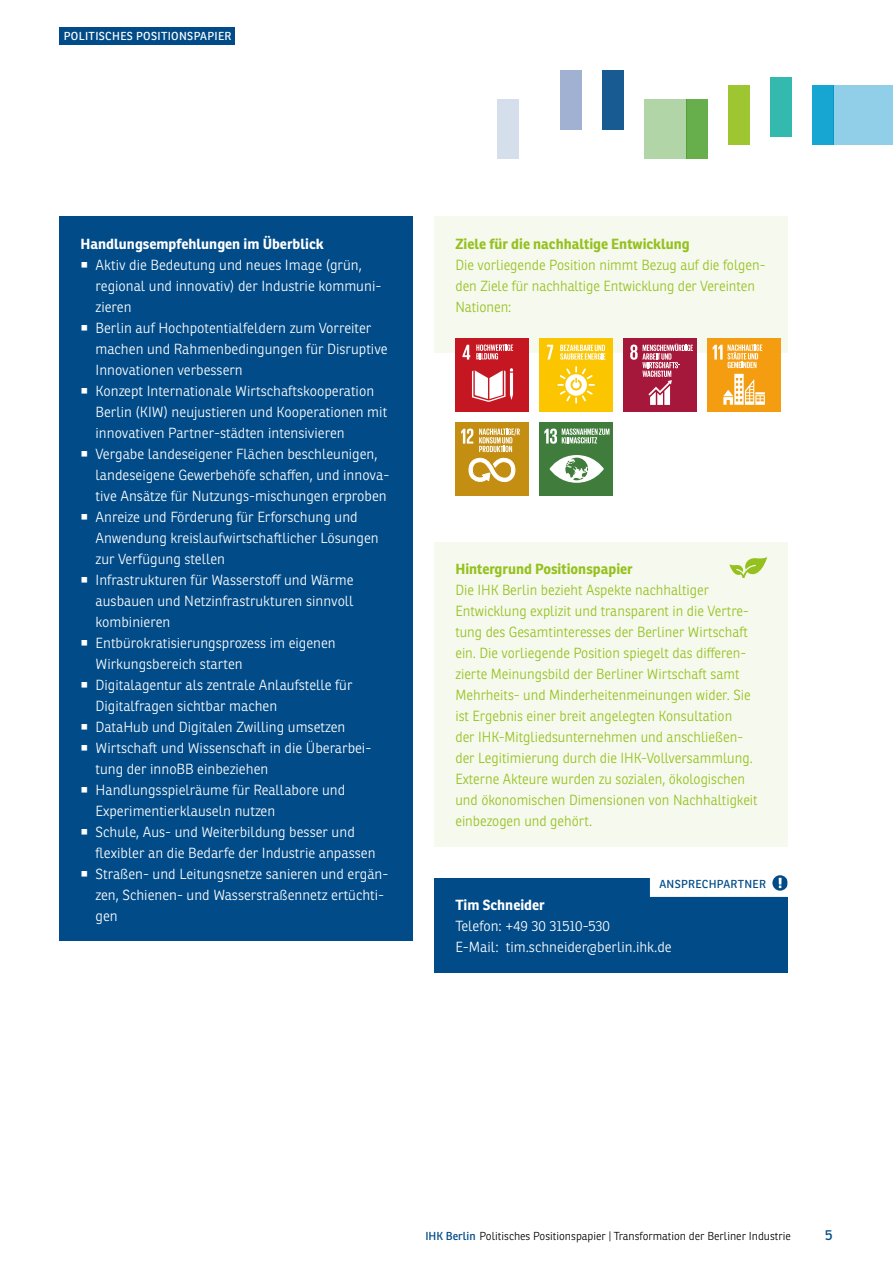
<style>
.page{position:relative;width:893px;height:1263px;background:#fff}
.page>*{position:absolute;margin:0;border:0;box-sizing:border-box;transform-origin:0 0}
.t1{font:300 14.25px/21px "Ronnia";color:#fff}
.t2{font:300 14.25px/21px "Ronnia";color:#95c11f}
.t3{font:700 14.25px "Ronnia";color:#95c11f}
.t4{font:700 14.25px "Ronnia";color:#fff}
.t5{font:14.25px "Ronnia";color:#004b88}
.t6{font:300 11.25px "Ronnia";color:#000}
.t7{font:11.25px "Ronnia";letter-spacing:.03em;color:#fff}
.t8{font:11.25px "Ronnia";letter-spacing:.03em;color:#004b88}
.s1{font-weight:400;color:#004b88}
</style>
<div class="page">
<div style="left:60px;top:27px;width:175px;height:18px;background:#004b88"></div>
<div style="left:833px;top:85px;width:60px;height:59px;background:#90cfe7"></div>
<div style="left:644px;top:100px;width:42px;height:59px;background:#b2d5a7"></div>
<div style="left:497px;top:100px;width:21px;height:59px;background:#d2ddea"></div>
<div style="left:560px;top:70px;width:21px;height:59px;background:#a1b1d1"></div>
<div style="left:602px;top:70px;width:21px;height:59px;background:#175b92"></div>
<div style="left:686px;top:100px;width:21px;height:59px;background:#67af4d"></div>
<div style="left:728px;top:85px;width:21px;height:59px;background:#9ec631"></div>
<div style="left:770px;top:77px;width:21px;height:60px;background:#34b9ae"></div>
<div style="left:812px;top:85px;width:21px;height:59px;background:#17a5d2"></div>
<div style="left:60px;top:217px;width:353px;height:31px;background:#004b88"></div>
<div style="left:60px;top:238px;width:353px;height:94px;background:#004b88"></div>
<div style="left:60px;top:322px;width:353px;height:73px;background:#004b88"></div>
<div style="left:60px;top:385px;width:353px;height:73px;background:#004b88"></div>
<div style="left:60px;top:448px;width:353px;height:73px;background:#004b88"></div>
<div style="left:60px;top:511px;width:353px;height:73px;background:#004b88"></div>
<div style="left:60px;top:574px;width:353px;height:73px;background:#004b88"></div>
<div style="left:60px;top:637px;width:353px;height:52px;background:#004b88"></div>
<div style="left:60px;top:679px;width:353px;height:52px;background:#004b88"></div>
<div style="left:60px;top:721px;width:353px;height:31px;background:#004b88"></div>
<div style="left:60px;top:742px;width:353px;height:52px;background:#004b88"></div>
<div style="left:60px;top:784px;width:353px;height:52px;background:#004b88"></div>
<div style="left:60px;top:826px;width:353px;height:52px;background:#004b88"></div>
<div style="left:60px;top:868px;width:353px;height:73px;background:#004b88"></div>
<div style="left:434px;top:217px;width:354px;height:52px;background:#f6f9ed"></div>
<div style="left:434px;top:259px;width:354px;height:73px;background:#f6f9ed"></div>
<div style="left:434px;top:322px;width:354px;height:31px;background:#f6f9ed"></div>
<div style="left:434px;top:542px;width:354px;height:32px;background:#f6f9ed"></div>
<div style="left:434px;top:563px;width:354px;height:53px;background:#f6f9ed"></div>
<div style="left:434px;top:605px;width:354px;height:242px;background:#f6f9ed"></div>
<div style="left:434px;top:878px;width:354px;height:32px;background:#004b88"></div>
<div style="left:434px;top:899px;width:354px;height:32px;background:#004b88"></div>
<div style="left:434px;top:920px;width:354px;height:32px;background:#004b88"></div>
<div style="left:434px;top:941px;width:354px;height:32px;background:#004b88"></div>
<div style="left:455px;top:339px;width:74px;height:73px;background:#c41722"></div>
<svg style="left:462px;top:345px;width:8px;height:15px"></svg>
<svg style="left:472px;top:368px;width:41px;height:34px"></svg>
<svg style="left:476px;top:344px;width:37px;height:15px"></svg>
<div style="left:539px;top:339px;width:74px;height:73px;background:#fbc500"></div>
<svg style="left:547px;top:345px;width:6px;height:14px"></svg>
<svg style="left:557px;top:366px;width:38px;height:38px"></svg>
<svg style="left:560px;top:345px;width:45px;height:15px"></svg>
<div style="left:623px;top:339px;width:74px;height:73px;background:#a6183b"></div>
<svg style="left:630px;top:344px;width:63px;height:61px"></svg>
<div style="left:707px;top:339px;width:74px;height:73px;background:#f59d10"></div>
<svg style="left:713px;top:344px;width:49px;height:24px"></svg>
<svg style="left:723px;top:374px;width:42px;height:31px"></svg>
<div style="left:455px;top:423px;width:74px;height:73px;background:#c48e13"></div>
<svg style="left:461px;top:429px;width:12px;height:15px"></svg>
<svg style="left:469px;top:458px;width:46px;height:24px"></svg>
<svg style="left:479px;top:428px;width:41px;height:24px"></svg>
<div style="left:539px;top:423px;width:74px;height:73px;background:#407d3c"></div>
<svg style="left:549px;top:455px;width:55px;height:28px"></svg>
<svg style="left:544px;top:428px;width:65px;height:16px"></svg>
<svg style="left:729px;top:557px;width:38px;height:21px"></svg>
<svg style="left:650px;top:875px;width:138px;height:22px"></svg>
<p class="t7" style="left:64px;top:29px;width:169px">POLITISCHES POSITIONSPAPIER</p>
<p class="t4" style="left:81px;top:234px;width:245px">Handlungsempfehlungen im Überblick</p>
<p class="t1" style="left:96px;top:254px;width:287px;text-indent:-15px">○ Aktiv die Bedeutung und neues Image (grün, regional und innovativ) der Industrie kommuni&shy;zieren</p>
<p class="t1" style="left:96px;top:317px;width:294px;text-indent:-15px">○ Berlin auf Hochpotentialfeldern zum Vorreiter machen und Rahmenbedingungen für Disruptive<br>Innovationen verbessern</p>
<p class="t1" style="left:96px;top:380px;width:293px;text-indent:-15px">○ Konzept Internationale Wirtschaftskooperation<br>Berlin (KIW) neujustieren und Kooperationen mit innovativen Partner-städten intensivieren</p>
<p class="t1" style="left:96px;top:443px;width:295px;text-indent:-15px">○ Vergabe landeseigener Flächen beschleunigen, landeseigene Gewerbehöfe schaffen, und innova&shy;tive Ansätze für Nutzungs-mischungen erproben</p>
<p class="t1" style="left:96px;top:506px;width:285px;text-indent:-15px">○ Anreize und Förderung für Erforschung und<br>Anwendung kreislaufwirtschaftlicher Lösungen zur Verfügung stellen</p>
<p class="t1" style="left:96px;top:569px;width:260px;text-align:justify;text-indent:-15px">○ Infrastrukturen für Wasserstoff und Wärme ausbauen und Netzinfrastrukturen sinnvoll kombinieren</p>
<p class="t1" style="left:96px;top:632px;width:242px;text-indent:-15px">○ Entbürokratisierungsprozess im eigenen<br>Wirkungsbereich starten</p>
<p class="t1" style="left:96px;top:674px;width:258px;text-indent:-15px">○ Digitalagentur als zentrale Anlaufstelle für<br>Digitalfragen sichtbar machen</p>
<p class="t1" style="left:81px;top:716px;width:266px">○ DataHub und Digitalen Zwilling umsetzen</p>
<p class="t1" style="left:96px;top:737px;width:277px;text-indent:-15px">○ Wirtschaft und Wissenschaft in die Überarbei&shy;tung der innoBB einbeziehen</p>
<p class="t1" style="left:96px;top:779px;width:251px;text-indent:-15px">○ Handlungsspielräume für Reallabore und<br>Experimentierklauseln nutzen</p>
<p class="t1" style="left:96px;top:821px;width:282px;text-indent:-15px">○ Schule, Aus- und Weiterbildung besser und flexibler an die Bedarfe der Industrie anpassen</p>
<p class="t1" style="left:96px;top:863px;width:294px;text-indent:-15px">○ Straßen- und Leitungsnetze sanieren und ergän&shy;zen, Schienen- und Wasserstraßennetz ertüchti&shy;gen</p>
<p class="t3" style="left:455px;top:234px;width:236px">Ziele für die nachhaltige Entwicklung</p>
<p class="t2" style="left:455px;top:254px;width:312px">Die vorliegende Position nimmt Bezug auf die folgen&shy;den Ziele für nachhaltige Entwicklung der Vereinten<br>Nationen:</p>
<p class="t3" style="left:455px;top:560px;width:179px">Hintergrund Positionspapier</p>
<p class="t2" style="left:455px;top:579px;width:304px">Die IHK Berlin bezieht Aspekte nachhaltiger Entwicklung explizit und transparent in die Vertre&shy;tung des Gesamtinteresses der Berliner Wirtschaft ein. Die vorliegende Position spiegelt das differen&shy;zierte Meinungsbild der Berliner Wirtschaft samt Mehrheits- und Minderheitenmeinungen wider. Sie ist Ergebnis einer breit angelegten Konsultation<br>der IHK-Mitgliedsunternehmen und anschließen&shy;der Legitimierung durch die IHK-Vollversammlung.<br>Externe Akteure wurden zu sozialen, ökologischen und ökonomischen Dimensionen von Nachhaltigkeit einbezogen und gehört.</p>
<p class="t8" style="left:659px;top:877px;width:108px">ANSPRECHPARTNER</p>
<p class="t4" style="left:455px;top:896px;width:91px">Tim Schneider</p>
<p class="t1" style="left:455px;top:915px;width:218px">Telefon: +49 30 31510-530<br>E-Mail: tim.schneider@berlin.ihk.de</p>
<p class="t6" style="left:425px;top:1229px;width:367px"><span class="s1">IHK Berlin</span> Politisches Positionspapier | Transformation der Berliner Industrie</p>
<p class="t5" style="left:825px;top:1226px;width:9px">5</p>
</div>
